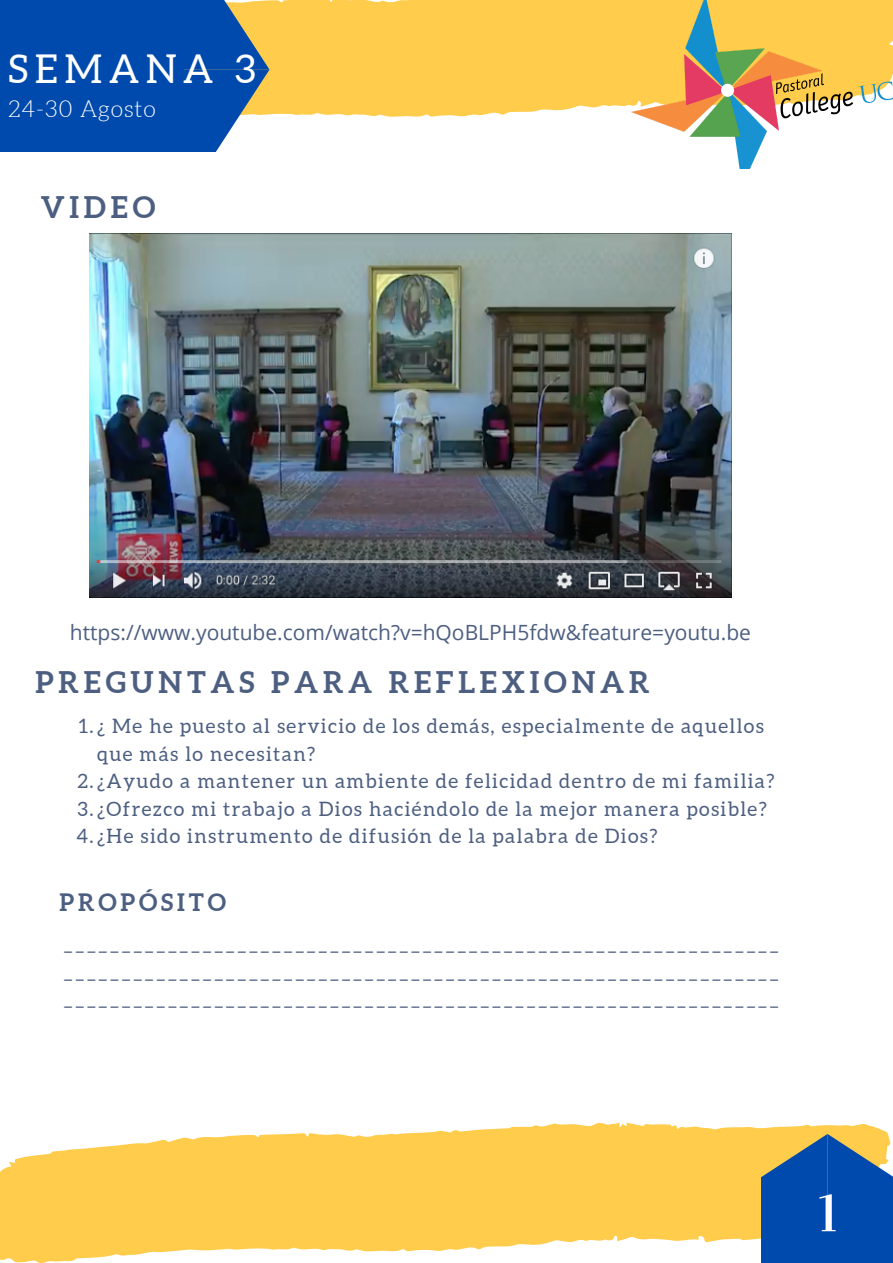
<style>
.page{position:relative;width:893px;height:1263px;background:#fff}
.page>*{position:absolute;margin:0;border:0;box-sizing:border-box;transform-origin:0 0}
.t1{font:51.68px "Vidaloka";color:#fff}
.t2{font:39.75px "Aleo";letter-spacing:.16em;color:#fff}
.t3{font:700 29.78px "Aleo";letter-spacing:.16em;color:#4d5f81}
.t4{font:700 24px "Aleo";letter-spacing:.16em;color:#4d5f81}
.t5{font:300 23.17px "Aleo";letter-spacing:.03em;color:#fff}
.t6{font:21px "Open Sans";color:#4d5f81}
.t7{font:19.88px/27.6px "Aleo";letter-spacing:.07em;color:#4d5f81;text-align:justify}
</style>
<div class="page">
<div style="left:269px;top:0;width:362px;height:117px;background:#ffcd4b"></div>
<div style="left:0;top:0;width:183px;height:152px;background:#004aad"></div>
<svg style="left:183px;top:0;width:86px;height:152px;background:#4875a7"></svg>
<img style="left:631px;top:0;width:262px;height:169px">
<svg style="left:0;top:1122px;width:888px;height:141px;fill:#ffcd4b"></svg>
<div style="left:761px;top:1203px;width:132px;height:60px;background:#004aad"></div>
<svg style="left:761px;top:1134px;width:132px;height:69px;background:#507493"></svg>
<img style="left:90px;top:234px;width:641px;height:363px">
<h2 class="t2" style="left:8px;top:46px;width:249px">SEMANA 3</h2>
<p class="t5" style="left:8px;top:96px;width:149px">24-30 Agosto</p>
<h3 class="t3" style="left:41px;top:190px;width:116px">VIDEO</h3>
<p class="t6" style="left:70px;top:617px;width:683px">https://www.youtube.com/watch?v=hQoBLPH5fdw&amp;feature=youtu.be</p>
<h3 class="t3" style="left:36px;top:665px;width:615px">PREGUNTAS PARA REFLEXIONAR</h3>
<p class="t7" style="left:79px;top:712px;width:686px">1.¿ Me he puesto al servicio de los demás, especialmente de aquellos</p>
<p class="t7" style="left:97px;top:740px;width:220px">que más lo necesitan?</p>
<p class="t7" style="left:78px;top:767px;width:698px">2.¿Ayudo a mantener un ambiente de felicidad dentro de mi familia?</p>
<p class="t7" style="left:78px;top:795px;width:691px">3.¿Ofrezco mi trabajo a Dios haciéndolo de la mejor manera posible?</p>
<p class="t7" style="left:76px;top:822px;width:582px">4.¿He sido instrumento de difusión de la palabra de Dios?</p>
<p class="t4" style="left:59px;top:888px;width:168px">PROPÓSITO</p>
<p class="t7" style="left:63px;top:929px;width:717px">______________________________________________________________ ______________________________________________________________ ______________________________________________________________</p>
<h1 class="t1" style="left:818px;top:1183px;width:20px">1</h1>
</div>
